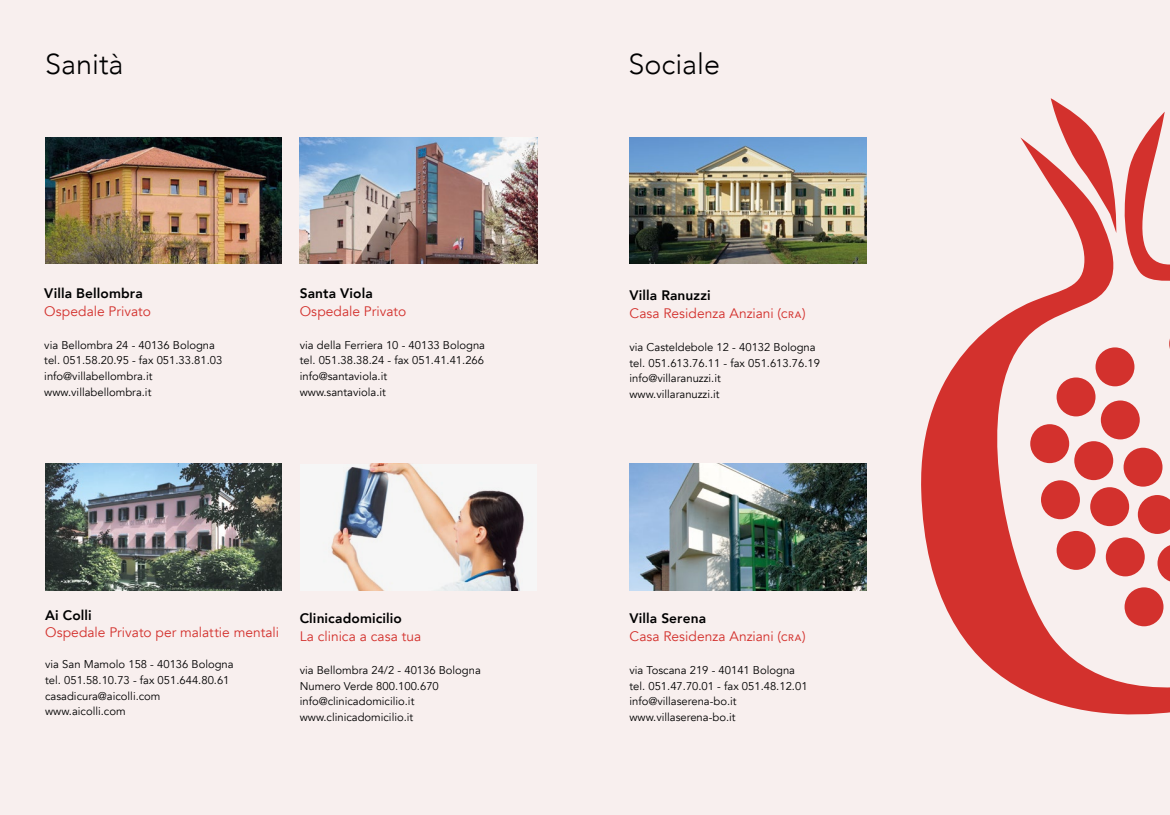
<style>
.page{position:relative;width:1170px;height:815px;background:#fff}
.page>*{position:absolute;margin:0;border:0;box-sizing:border-box;transform-origin:0 0}
.t1{font:300 28.75px "Avenir";color:#000}
.t2{font:13.75px/17.5px "Avenir";color:#d3312d}
.t3{font:800 13.75px "Avenir";letter-spacing:.01em;color:#000}
.t4{font:11.25px/15.6px "Avenir";color:#000}
.s1{font-weight:800;color:#000}
.s2{font-weight:500;font-size:9.38px}
</style>
<div class="page">
<div style="left:0;top:0;width:585px;height:815px;background:#f8efee"></div>
<div style="left:585px;top:0;width:584px;height:815px;background:#f8efee"></div>
<img style="left:45px;top:137px;width:237px;height:127px">
<img style="left:45px;top:464px;width:237px;height:126px">
<div style="left:299px;top:464px;width:237px;height:126px;background:#f6f6f6"></div>
<img style="left:331px;top:464px;width:193px;height:126px">
<img style="left:629px;top:137px;width:237px;height:127px">
<img style="left:629px;top:464px;width:237px;height:126px">
<img style="left:299px;top:137px;width:238px;height:127px">
<svg style="left:921px;top:98px;width:248px;height:617px"></svg>
<h1 class="t1" style="left:45px;top:47px;width:80px">Sanità</h1>
<p class="t3" style="left:44px;top:283px;width:100px">Villa Bellombra</p>
<p class="t2" style="left:44px;top:302px;width:108px">Ospedale Privato</p>
<p class="t4" style="left:44px;top:337px;width:180px">via Bellombra 24 - 40136 Bologna tel. 051.58.20.95 - fax 051.33.81.03 info@villabellombra.it www.villabellombra.it</p>
<p class="t3" style="left:300px;top:283px;width:75px">Santa Viola</p>
<p class="t2" style="left:300px;top:302px;width:108px">Ospedale Privato</p>
<p class="t4" style="left:300px;top:337px;width:187px">via della Ferriera 10 - 40133 Bologna tel. 051.38.38.24 - fax 051.41.41.266 info@santaviola.it<br>www.santaviola.it</p>
<p class="t3" style="left:45px;top:604px;width:48px">Ai Colli</p>
<p class="t2" style="left:45px;top:624px;width:235px">Ospedale Privato per malattie mentali</p>
<p class="t4" style="left:45px;top:657px;width:190px">via San Mamolo 158 - 40136 Bologna tel. 051.58.10.73 - fax 051.644.80.61 casadicura@aicolli.com www.aicolli.com</p>
<p class="t3" style="left:300px;top:608px;width:104px">Clinicadomicilio</p>
<p class="t2" style="left:300px;top:628px;width:123px">La clinica a casa tua</p>
<p class="t4" style="left:300px;top:663px;width:183px">via Bellombra 24/2 - 40136 Bologna<br>Numero Verde 800.100.670 info@clinicadomicilio.it www.clinicadomicilio.it</p>
<h1 class="t1" style="left:628px;top:47px;width:93px">Sociale</h1>
<p class="t2" style="left:629px;top:287px;width:178px"><span class="s1">Villa Ranuzzi<br></span>Casa Residenza Anziani (<span class="s2">CRA</span>)</p>
<p class="t4" style="left:629px;top:340px;width:192px">via Casteldebole 12 - 40132 Bologna tel. 051.613.76.11 - fax 051.613.76.19 info@villaranuzzi.it<br>www.villaranuzzi.it</p>
<p class="t2" style="left:629px;top:610px;width:178px"><span class="s1">Villa Serena<br></span>Casa Residenza Anziani (<span class="s2">CRA</span>)</p>
<p class="t4" style="left:629px;top:663px;width:180px">via Toscana 219 - 40141 Bologna tel. 051.47.70.01 - fax 051.48.12.01 info@villaserena-bo.it www.villaserena-bo.it</p>
</div>
